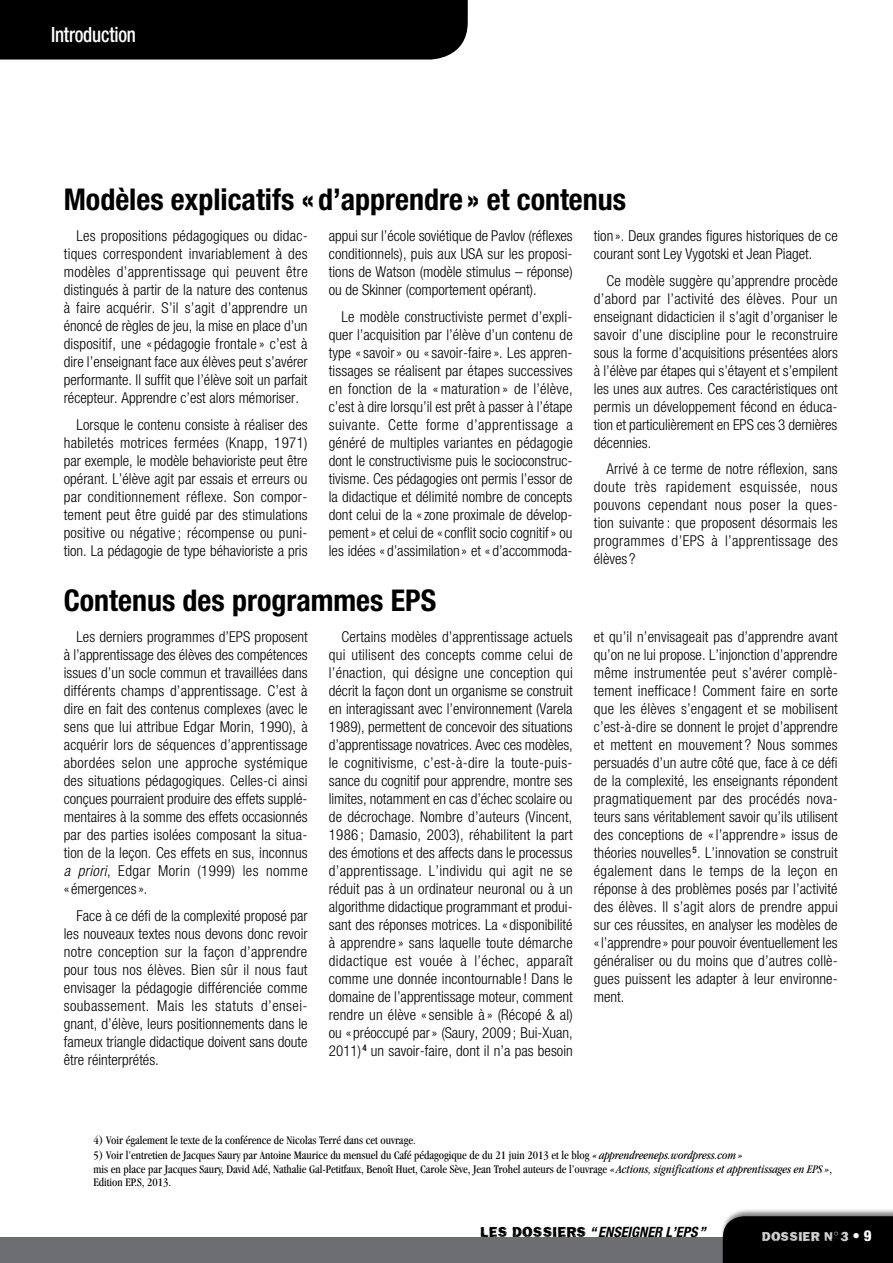
<style>
.page{position:relative;width:893px;height:1263px;background:#fff}
.page>*{position:absolute;margin:0;border:0;box-sizing:border-box;transform-origin:0 0}
.t1{font:700 condensed 30px "Helvetica Neue";color:#000}
.t2{font:500 condensed 21px "Helvetica Neue";letter-spacing:-.01em;color:#fff;scale:.9 1}
.t3{font:300 condensed 15px/18px "Helvetica Neue";color:#000;text-align:justify}
.t4{font:italic 700 condensed 14.25px "Helvetica Neue";color:#000}
.t5{font:13.5px "Frankie";color:#d1d3d4}
.t6{font:condensed 12px/13.5px "Garamond";color:#000}
.s1{font-style:italic}
.s2{font-family:"Frankie";font-weight:400;font-style:normal;font-stretch:normal;font-size:15px}
.s3{font-family:"Helvetica Neue";font-weight:800;font-stretch:condensed;font-size:15px;color:#fff}
</style>
<div class="page">
<div style="left:0;top:1237px;width:893px;height:26px;background:#6d6e71"></div>
<div style="left:720px;top:1208px;width:173px;height:55px;background:#000;opacity:.5"></div>
<div style="left:723px;top:1216px;width:170px;height:47px;background:#000"></div>
<div style="left:0;top:0;width:468px;height:60px;background:#000"></div>
<h2 class="t2" style="left:51px;top:22px;width:96px">Introduction</h2>
<h1 class="t1" style="left:64px;top:182px;width:564px">Modèles explicatifs «d’apprendre » et contenus</h1>
<p class="t3" style="left:64px;top:227px;width:246px;text-indent:13px">Les propositions pédagogiques ou didac&shy;tiques correspondent invariablement à des modèles d’apprentissage qui peuvent être distingués à partir de la nature des contenus à faire acquérir. S’il s’agit d’apprendre un énoncé de règles de jeu, la mise en place d’un dispositif, une « pédagogie frontale » c’est à dire l’enseignant face aux élèves peut s’avérer performante. Il suffit que l’élève soit un parfait récepteur. Apprendre c’est alors mémoriser.</p>
<p class="t3" style="left:64px;top:415px;width:246px;text-indent:13px">Lorsque le contenu consiste à réaliser des habiletés motrices fermées (Knapp, 1971) par exemple, le modèle behavioriste peut être opérant. L’élève agit par essais et erreurs ou par conditionnement réflexe. Son compor&shy;tement peut être guidé par des stimulations positive ou négative ; récompense ou puni&shy;tion. La pédagogie de type béhavioriste a pris</p>
<p class="t3" style="left:329px;top:227px;width:245px">appui sur l’école soviétique de Pavlov (réflexes conditionnels), puis aux USA sur les proposi&shy;tions de Watson (modèle stimulus – réponse) ou de Skinner (comportement opérant).</p>
<p class="t3" style="left:329px;top:307px;width:245px;text-indent:13px">Le modèle constructiviste permet d’expli&shy;quer l’acquisition par l’élève d’un contenu de type «savoir» ou «savoir-faire ». Les appren&shy;tissages se réalisent par étapes successives en fonction de la «maturation » de l’élève, c’est à dire lorsqu’il est prêt à passer à l’étape suivante. Cette forme d’apprentissage a généré de multiples variantes en pédagogie dont le constructivisme puis le socioconstruc&shy;tivisme. Ces pédagogies ont permis l’essor de la didactique et délimité nombre de concepts dont celui de la «zone proximale de dévelop&shy;pement» et celui de « conflit socio cognitif» ou les idées « d’assimilation » et « d’accommoda-</p>
<p class="t3" style="left:594px;top:227px;width:245px">tion ». Deux grandes figures historiques de ce courant sont Ley Vygotski et Jean Piaget.</p>
<p class="t3" style="left:594px;top:271px;width:245px;text-indent:13px">Ce modèle suggère qu’apprendre procède d’abord par l’activité des élèves. Pour un enseignant didacticien il s’agit d’organiser le savoir d’une discipline pour le reconstruire sous la forme d’acquisitions présentées alors à l’élève par étapes qui s’étayent et s’empilent les unes aux autres. Ces caractéristiques ont permis un développement fécond en éduca&shy;tion et particulièrement en EPS ces 3 dernières décennies.</p>
<p class="t3" style="left:594px;top:460px;width:245px;text-indent:13px">Arrivé à ce terme de notre réflexion, sans doute très rapidement esquissée, nous pouvons cependant nous poser la ques&shy;tion suivante : que proposent désormais les programmes d’EPS à l’apprentissage des élèves ?</p>
<h1 class="t1" style="left:64px;top:582px;width:374px">Contenus des programmes EPS</h1>
<p class="t3" style="left:64px;top:627px;width:245px;text-indent:13px">Les derniers programmes d’EPS proposent à l’apprentissage des élèves des compétences issues d’un socle commun et travaillées dans différents champs d’apprentissage. C’est à dire en fait des contenus complexes (avec le sens que lui attribue Edgar Morin, 1990), à acquérir lors de séquences d’apprentissage abordées selon une approche systémique des situations pédagogiques. Celles-ci ainsi conçues pourraient produire des effets supplé&shy;mentaires à la somme des effets occasionnés par des parties isolées composant la situa&shy;tion de la leçon. Ces effets en sus, inconnus <span class="s1">a priori</span>, Edgar Morin (1999) les nomme « émergences».</p>
<p class="t3" style="left:64px;top:906px;width:245px;text-indent:13px">Face à ce défi de la complexité proposé par les nouveaux textes nous devons donc revoir notre conception sur la façon d’apprendre pour tous nos élèves. Bien sûr il nous faut envisager la pédagogie différenciée comme soubassement. Mais les statuts d’ensei&shy;gnant, d’élève, leurs positionnements dans le fameux triangle didactique doivent sans doute être réinterprétés.</p>
<p class="t3" style="left:329px;top:627px;width:245px;text-indent:13px">Certains modèles d’apprentissage actuels qui utilisent des concepts comme celui de l’énaction, qui désigne une conception qui décrit la façon dont un organisme se construit en interagissant avec l’environnement (Varela 1989), permettent de concevoir des situations d’apprentissage novatrices. Avec ces modèles, le cognitivisme, c’est-à-dire la toute-puis&shy;sance du cognitif pour apprendre, montre ses limites, notamment en cas d’échec scolaire ou de décrochage. Nombre d’auteurs (Vincent, 1986 ; Damasio, 2003), réhabilitent la part des émotions et des affects dans le processus d’apprentissage. L’individu qui agit ne se réduit pas à un ordinateur neuronal ou à un algorithme didactique programmant et produi&shy;sant des réponses motrices. La « disponibilité à apprendre » sans laquelle toute démarche didactique est vouée à l’échec, apparaît comme une donnée incontournable ! Dans le domaine de l’apprentissage moteur, comment rendre un élève «sensible à » (Récopé &amp; al) ou « préoccupé par» (Saury, 2009 ; Bui-Xuan, 2011) <sup>4</sup> un savoir-faire, dont il n’a pas besoin</p>
<p class="t3" style="left:594px;top:627px;width:246px">et qu’il n’envisageait pas d’apprendre avant qu’on ne lui propose. L’injonction d’apprendre même instrumentée peut s’avérer complè&shy;tement inefficace ! Comment faire en sorte que les élèves s’engagent et se mobilisent c’est-à-dire se donnent le projet d’apprendre et mettent en mouvement ? Nous sommes persuadés d’un autre côté que, face à ce défi de la complexité, les enseignants répondent pragmatiquement par des procédés nova&shy;teurs sans véritablement savoir qu’ils utilisent des conceptions de «l’apprendre » issus de théories nouvelles <sup>5</sup>. L’innovation se construit également dans le temps de la leçon en réponse à des problèmes posés par l’activité des élèves. Il s’agit alors de prendre appui sur ces réussites, en analyser les modèles de «l’apprendre » pour pouvoir éventuellement les généraliser ou du moins que d’autres collè&shy;gues puissent les adapter à leur environne&shy;ment.</p>
<p class="t6" style="left:94px;top:1133px;width:324px">4) Voir également le texte de la conférence de Nicolas Terré dans cet ouvrage.</p>
<p class="t6" style="left:94px;top:1149px;width:740px">5) Voir l’entretien de Jacques Saury par Antoine Maurice du mensuel du Café pédagogique de du 21 juin 2013 et le blog <span class="s1">« apprendreeneps.wordpress.com»<br></span>mis en place par Jacques Saury, David Adé, Nathalie Gal-Petitfaux, Benoît Huet, Carole Sève, Jean Trohel auteurs de l’ouvrage <span class="s1">« Actions, significations et apprentissages en EPS »</span>,<br>Edition EP.S, 2013.</p>
<p class="t4" style="left:481px;top:1223px;width:227px"><span class="s2">LES DOSSIERS</span> “ ENSEIGNER L’EPS”</p>
<p class="t5" style="left:762px;top:1228px;width:111px">DOSSIER N°3 <span class="s3">• 9</span></p>
</div>
